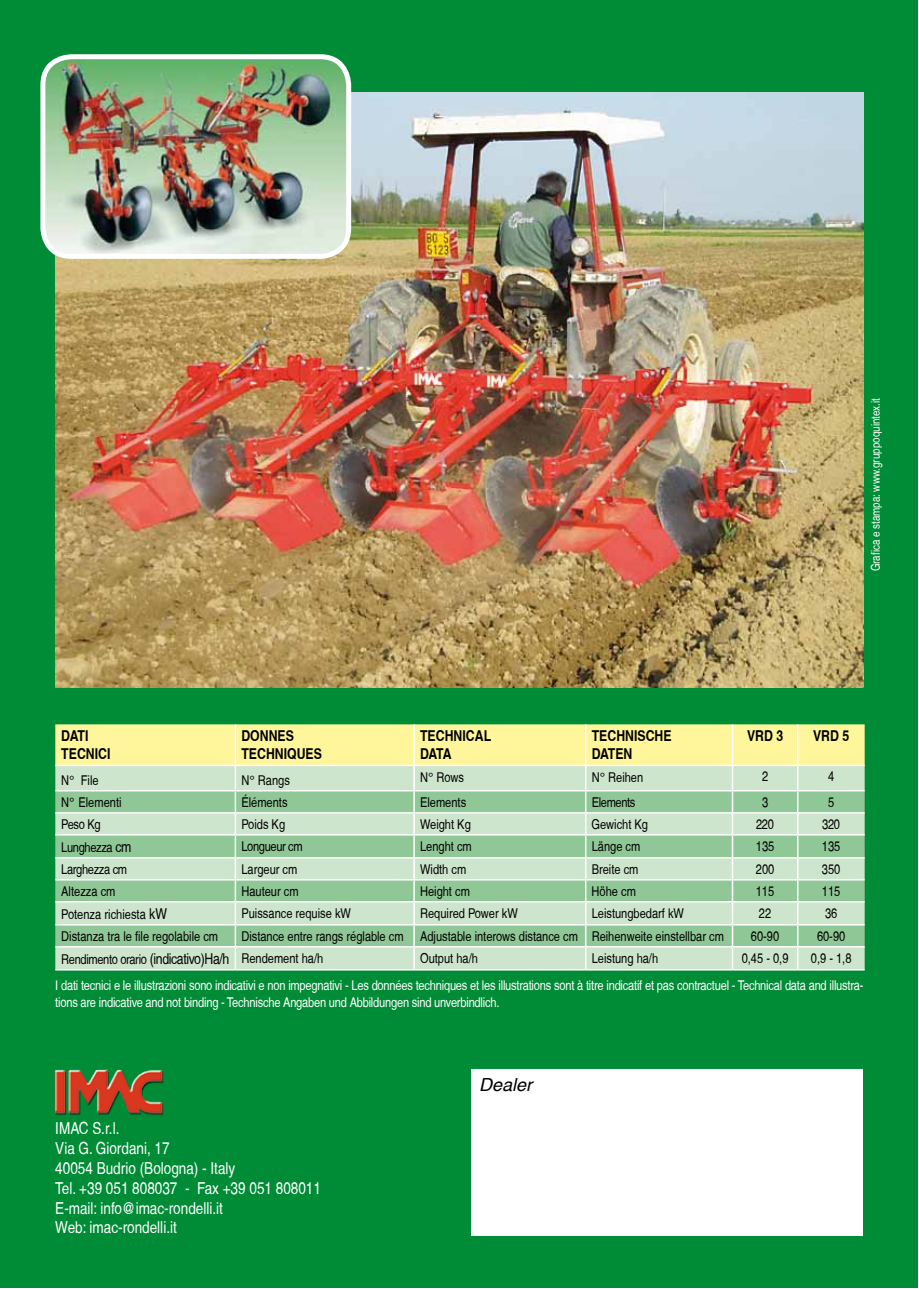
<style>
.page{position:relative;width:919px;height:1289px;background:#fff}
.page>*{position:absolute;margin:0;border:0;box-sizing:border-box;transform-origin:0 0}
.t1{font:italic 18px "Helvetica";color:#000}
.t2{font:condensed 16.5px/19.8px "Helvetica";color:#fff}
.t3{font:700 condensed 15px/18px "Helvetica";color:#000}
.t4{font:condensed 13.5px "Helvetica";color:#000}
.t5{font:condensed 13.5px/16.2px "Helvetica";letter-spacing:-.015em;color:#fff}
.t6{font:condensed 13.5px "Helvetica";letter-spacing:-.025em;color:#000}
.t7{font:condensed 12px "Helvetica";color:#fff}
.s1{font-stretch:normal}
.s2{font-size:15px}
</style>
<div class="page">
<div style="left:1px;top:1px;width:917px;height:1287px;background:#008c36"></div>
<div style="left:471px;top:1069px;width:391px;height:166px;background:#fff"></div>
<img style="left:54px;top:1069px;width:110px;height:47px">
<svg style="left:55px;top:724px;width:809px;height:245px;background:#c3deb5"></svg>
<hr style="left:732px;top:946px;width:65px;height:1px;background:#fff">
<hr style="left:731px;top:947px;width:2px;height:22px;background:#fff">
<hr style="left:797px;top:946px;width:67px;height:1px;background:#fff">
<hr style="left:796px;top:947px;width:2px;height:22px;background:#fff">
<hr style="left:55px;top:969px;width:180px;height:1px;background:#fff">
<hr style="left:235px;top:969px;width:179px;height:1px;background:#fff">
<hr style="left:414px;top:969px;width:171px;height:1px;background:#fff">
<hr style="left:585px;top:969px;width:147px;height:1px;background:#fff">
<hr style="left:732px;top:969px;width:65px;height:1px;background:#fff">
<hr style="left:797px;top:969px;width:67px;height:1px;background:#fff">
<img style="left:55px;top:92px;width:808px;height:595px">
<img style="left:46px;top:57px;width:302px;height:198px">
<div style="left:40px;top:54px;width:311px;height:205px;border:5px solid #fff;border-radius:28px"></div>
<p class="t7" style="left:868px;top:571px;width:175px;rotate:-90deg">Grafica e stampa: www.gruppoquintex.it</p>
<p class="t3" style="left:61px;top:727px;width:51px">DATI<br>TECNICI</p>
<p class="t3" style="left:241px;top:727px;width:82px">DONNES<br>TECHNIQUES</p>
<p class="t3" style="left:420px;top:727px;width:73px">TECHNICAL<br>DATA</p>
<p class="t3" style="left:591px;top:727px;width:81px">TECHNISCHE<br>DATEN</p>
<p class="t3" style="left:747px;top:727px;width:38px">VRD 3</p>
<p class="t3" style="left:813px;top:727px;width:38px">VRD 5</p>
<p class="t4" style="left:61px;top:772px;width:39px">N<span class="s1">°</span>° File</p>
<p class="t4" style="left:241px;top:772px;width:50px">N<span class="s1">°</span> Rangs</p>
<p class="t4" style="left:420px;top:769px;width:45px">N<span class="s1">°</span> Rows</p>
<p class="t4" style="left:591px;top:769px;width:53px">N<span class="s1">°</span> Reihen</p>
<p class="t4" style="left:762px;top:768px;width:8px">2</p>
<p class="t4" style="left:828px;top:768px;width:8px">4</p>
<p class="t4" style="left:61px;top:794px;width:62px">N<span class="s1">°</span> Elementi</p>
<p class="t4" style="left:241px;top:794px;width:48px">Éléments</p>
<p class="t4" style="left:420px;top:794px;width:48px">Elements</p>
<p class="t6" style="left:591px;top:794px;width:45px">Elements</p>
<p class="t4" style="left:762px;top:794px;width:8px">3</p>
<p class="t4" style="left:828px;top:794px;width:8px">5</p>
<p class="t4" style="left:61px;top:816px;width:41px">Peso Kg</p>
<p class="t4" style="left:241px;top:816px;width:45px">Poids Kg</p>
<p class="t4" style="left:420px;top:816px;width:52px">Weight Kg</p>
<p class="t4" style="left:591px;top:816px;width:58px">Gewicht Kg</p>
<p class="t4" style="left:756px;top:816px;width:19px">220</p>
<p class="t4" style="left:822px;top:816px;width:19px">320</p>
<p class="t6" style="left:61px;top:839px;width:72px">Lunghezza <span class="s2">cm</span></p>
<p class="t6" style="left:241px;top:838px;width:63px">Longueur cm</p>
<p class="t4" style="left:420px;top:838px;width:53px">Lenght cm</p>
<p class="t4" style="left:591px;top:838px;width:50px">Länge cm</p>
<p class="t4" style="left:755px;top:838px;width:20px">135</p>
<p class="t4" style="left:821px;top:838px;width:20px">135</p>
<p class="t6" style="left:61px;top:861px;width:67px">Larghezza cm</p>
<p class="t4" style="left:241px;top:861px;width:57px">Largeur cm</p>
<p class="t4" style="left:420px;top:861px;width:48px">Width cm</p>
<p class="t4" style="left:591px;top:861px;width:48px">Breite cm</p>
<p class="t4" style="left:755px;top:861px;width:20px">200</p>
<p class="t4" style="left:821px;top:861px;width:20px">350</p>
<p class="t4" style="left:61px;top:883px;width:56px">Altezza cm</p>
<p class="t4" style="left:241px;top:883px;width:59px">Hauteur cm</p>
<p class="t4" style="left:420px;top:883px;width:51px">Height cm</p>
<p class="t4" style="left:591px;top:883px;width:46px">Höhe cm</p>
<p class="t4" style="left:755px;top:883px;width:20px">115</p>
<p class="t4" style="left:821px;top:883px;width:20px">115</p>
<p class="t4" style="left:61px;top:906px;width:107px">Potenza richiesta <span class="s2">kW</span></p>
<p class="t4" style="left:241px;top:905px;width:111px">Puissance requise kW</p>
<p class="t4" style="left:420px;top:905px;width:99px">Required Power kW</p>
<p class="t4" style="left:591px;top:905px;width:94px">Leistungbedarf kW</p>
<p class="t4" style="left:758px;top:905px;width:14px">22</p>
<p class="t4" style="left:825px;top:905px;width:14px">36</p>
<p class="t4" style="left:61px;top:928px;width:158px">Distanza tra le file regolabile cm</p>
<p class="t4" style="left:241px;top:928px;width:484px">Distance entre rangs réglable cm Adjustable interows distance cm Reihenweite einstellbar cm</p>
<p class="t4" style="left:750px;top:928px;width:30px">60-90</p>
<p class="t4" style="left:816px;top:928px;width:30px">60-90</p>
<p class="t6" style="left:61px;top:951px;width:263px">Rendimento orario <span class="s2">(indicativo)Ha/h</span> Rendement ha/h</p>
<p class="t4" style="left:420px;top:950px;width:59px">Output ha/h</p>
<p class="t4" style="left:591px;top:950px;width:68px">Leistung ha/h</p>
<p class="t4" style="left:741px;top:950px;width:48px">0,45 - 0,9</p>
<p class="t4" style="left:810px;top:950px;width:42px">0,9 - 1,8</p>
<p class="t5" style="left:55px;top:977px;width:809px">I dati tecnici e le illustrazioni sono indicativi e non impegnativi - Les données techniques et les illustrations sont à titre indicatif et pas contractuel - Technical data and illustra&shy;tions are indicative and not binding - Technische Angaben und Abbildungen sind unverbindlich.</p>
<p class="t2" style="left:55px;top:1118px;width:267px">IMAC S.r.l.<br>Via G. Giordani, 17<br>40054 Budrio (Bologna) - Italy<br>Tel. +39 051 808037 - Fax +39 051 808011<br>E-mail: info@imac-rondelli.it<br>Web: imac-rondelli.it</p>
<h1 class="t1" style="left:479px;top:1069px;width:55px">Dealer</h1>
</div>
